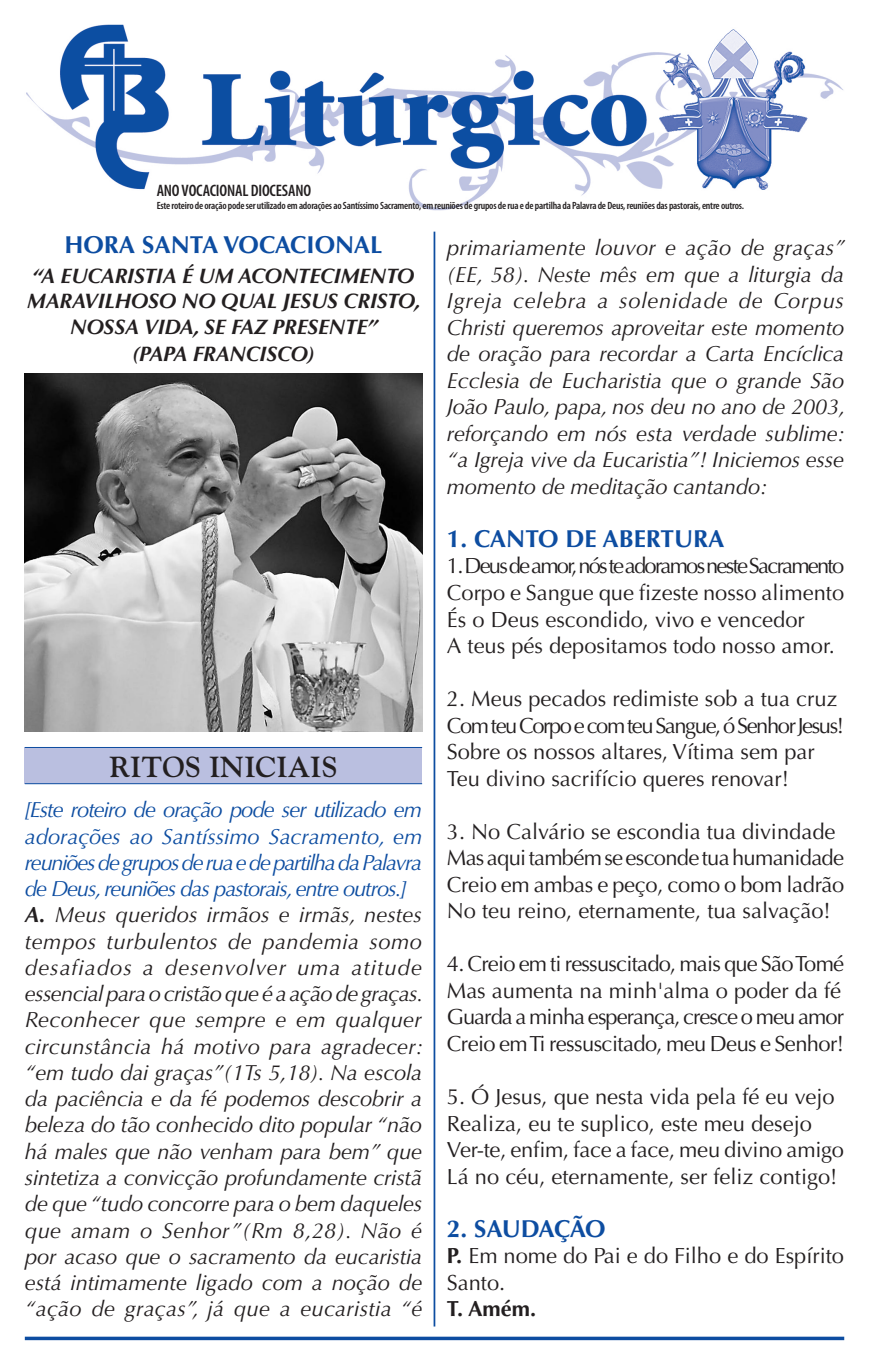
<style>
.page{position:relative;width:869px;height:1365px;background:#fff}
.page>*{position:absolute;margin:0;border:0;box-sizing:border-box;transform-origin:0 0}
.t1{font:700 28.88px "Goudy Std";color:#231f20}
.t2{font:700 24.5px "Optima LT Std";color:#0d4da1}
.t3{font:700 24.5px "Optima LT Std";letter-spacing:-.035em;color:#0d4da1}
.t4{font:italic 21.88px/26.2px "Optima LT Std";letter-spacing:-.01em;color:#231f20}
.t5{font:21.88px/26.6px "Optima LT Std";color:#231f20}
.t6{font:21.88px/26.6px "Optima LT Std";letter-spacing:-.035em;color:#231f20}
.t7{font:700 21.88px "Optima LT Std";color:#231f20}
.t8{font:italic 700 21px/25.2px "Optima LT Std";letter-spacing:-.01em;color:#231f20;text-align:center}
.t9{font:600 condensed 16.62px "Myriad Pro";letter-spacing:-.01em;color:#231f20}
.t10{font:600 condensed 10.5px "Myriad Pro";letter-spacing:-.02em;color:#231f20}
.s1{font-weight:700}
.s2{color:#0d4da1}
</style>
<div class="page">
<img style="left:26px;top:25px;width:817px;height:185px">
<div style="left:25px;top:747px;width:397px;height:36px;background:#babfe0"></div>
<hr style="left:25px;top:747px;width:397px;height:1px;background:#0d4da1">
<hr style="left:25px;top:783px;width:397px;height:1px;background:#0d4da1">
<hr style="left:25px;top:1336px;width:818px;height:3px;background:#0d4da1">
<hr style="left:433px;top:231px;width:2px;height:1095px;background:#0d4da1">
<img style="left:25px;top:373px;width:397px;height:358px">
<p class="t9" style="left:157px;top:180px;width:156px">ANO VOCACIONAL DIOCESANO</p>
<p class="t10" style="left:157px;top:199px;width:588px">Este roteiro de oração pode ser utilizado em adorações ao Santíssimo Sacramento, em reuniões de grupos de rua e de partilha da Palavra de Deus, reuniões das pastorais, entre outros.</p>
<p class="t4" style="left:446px;top:234px;width:399px;text-align:justify">primariamente louvor e ação de graças” (EE, 58). Neste mês em que a liturgia da Igreja celebra a solenidade de Corpus Christi queremos aproveitar este momento de oração para recordar a Carta Encíclica Ecclesia de Eucharistia que o grande São João Paulo, papa, nos deu no ano de 2003, reforçando em nós esta verdade sublime: “a Igreja vive da Eucaristia”! Iniciemos esse momento de meditação cantando:</p>
<p class="t2" style="left:446px;top:524px;width:279px">1. CANTO DE ABERTURA</p>
<p class="t5" style="left:446px;top:553px;width:398px">1. Deus de amor, nós te adoramos neste Sacramento Corpo e Sangue que fizeste nosso alimento És o Deus escondido, vivo e vencedor<br>A teus pés depositamos todo nosso amor.</p>
<p class="t5" style="left:446px;top:685px;width:398px">2. Meus pecados redimiste sob a tua cruz Com teu Corpo e com teu Sangue, ó Senhor Jesus!<br>Sobre os nossos altares, Vítima sem par Teu divino sacrifício queres renovar!</p>
<p class="t5" style="left:446px;top:818px;width:399px">3. No Calvário se escondia tua divindade Mas aqui também se esconde tua humanidade Creio em ambas e peço, como o bom ladrão No teu reino, eternamente, tua salvação!</p>
<p class="t6" style="left:446px;top:950px;width:398px">4. Creio em ti ressuscitado, mais que São Tomé Mas aumenta na minh'alma o poder da fé Guarda a minha esperança, cresce o meu amor Creio em Ti ressuscitado, meu Deus e Senhor!</p>
<p class="t5" style="left:446px;top:1083px;width:398px">5. Ó Jesus, que nesta vida pela fé eu vejo Realiza, eu te suplico, este meu desejo Ver-te, enfim, face a face, meu divino amigo Lá no céu, eternamente, ser feliz contigo!</p>
<p class="t3" style="left:446px;top:1213px;width:160px">2. SAUDAÇÃO</p>
<p class="t5" style="left:446px;top:1242px;width:398px"><span class="s1">P.</span> Em nome do Pai e do Filho e do Espírito<br>Santo.</p>
<p class="t7" style="left:446px;top:1295px;width:91px">T. Amém.</p>
<p class="t2" style="left:64px;top:230px;width:319px">HORA SANTA VOCACIONAL</p>
<p class="t8" style="left:27px;top:263px;width:394px">“A EUCA RISTIA É UM ACONTECIMENTO<br>MA RAVILHOSO NO QUA L JESUS CRISTO,<br>NOSSA VIDA, SE FAZ PRESENTE”</p>
<p class="t8" style="left:132px;top:341px;width:184px">(PA PA FRA NCISCO)</p>
<h1 class="t1" style="left:109px;top:749px;width:229px">RITOS INICIAIS</h1>
<p class="t4" style="left:25px;top:796px;width:399px"><span class="s2">[Este roteiro de oração pode ser utilizado em adorações ao Santíssimo Sacramento, em reuniões de grupos de rua e de partilha da Palavra de Deus, reuniões das pastorais, entre outros.] </span><span class="s1">A.</span> Meus queridos irmãos e irmãs, nestes tempos turbulentos de pandemia somo desafiados a desenvolver uma atitude essencial para o cristão que é a ação de graças.<br>Reconhecer que sempre e em qualquer circunstância há motivo para agradecer: “em tudo dai graças”(1Ts 5,18). Na escola da paciência e da fé podemos descobrir a beleza do tão conhecido dito popular “não há males que não venham para bem” que sintetiza a convicção profundamente cristã de que “tudo concorre para o bem daqueles que amam o Senhor”(Rm 8,28). Não é por acaso que o sacramento da eucaristia está intimamente ligado com a noção de “ação de graças”, já que a eucaristia “é</p>
</div>
